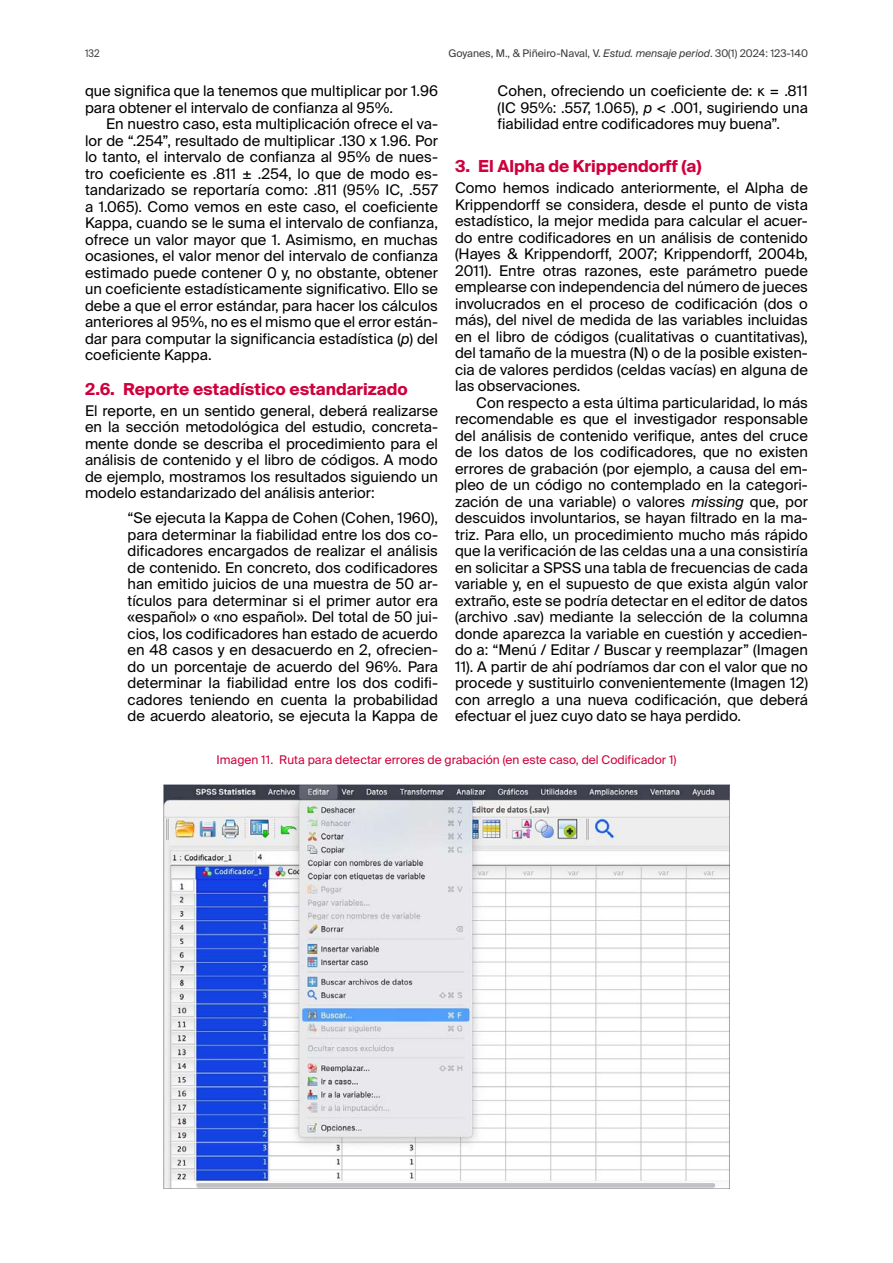
<style>
.page{position:relative;width:893px;height:1263px;background:#fff}
.page>*{position:absolute;margin:0;border:0;box-sizing:border-box;transform-origin:0 0}
._000-LADILLO_02{font:700 16.5px "Suisse Intl";color:#cf003d}
._000-LADILLO_01{font:700 16.5px "Suisse Intl";color:#cf003d}
._000-TXT_GENERAL{font:14.7px/16.5px "Suisse Intl";color:#000;text-align:justify}
._000-PRIMER_PARRAFO{font:14.7px/16.5px "Suisse Intl";color:#000;text-align:justify}
._000-Citas{font:14.7px/16.5px "Suisse Intl";color:#000;text-align:justify}
._000-Tit_tablas{font:12px "Suisse Intl";color:#cf003d}
.t1{font:10.5px "Suisse Intl";color:#3c3c3b}
.t2{font:10.5px "Suisse Intl";color:#3c3c3b;scale:.9 1}
.s1{font-style:italic}
.s2{font-family:"Arial"}
</style>
<div class="page">
<img style="left:163px;top:784px;width:567px;height:404px">
<p class="t2" style="left:85px;top:47px;width:18px">132</p>
<p class="t1" style="left:448px;top:47px;width:361px">Goyanes, M., &amp; Piñeiro-Naval, V. <span class="s1">Estud. mensaje period</span>. 30(1) 2024: 123-140</p>
<p class="_000-TXT_GENERAL" style="left:85px;top:83px;width:354px">que significa que la tenemos que multiplicar por 1.96 para obtener el intervalo de confianza al 95%.</p>
<p class="_000-TXT_GENERAL" style="left:85px;top:116px;width:354px;text-indent:21px">En nuestro caso, esta multiplicación ofrece el va&shy;lor de “.254”, resultado de multiplicar .130 x 1.96. Por lo tanto, el intervalo de confianza al 95% de nues&shy;tro coeficiente es .811 ± .254, lo que de modo es&shy;tandarizado se reportaría como: .811 (95% IC, .557 a 1.065). Como vemos en este caso, el coeficiente Kappa, cuando se le suma el intervalo de confianza, ofrece un valor mayor que 1. Asimismo, en muchas ocasiones, el valor menor del intervalo de confianza estimado puede contener 0 y, no obstante, obtener un coeficiente estadísticamente significativo. Ello se debe a que el error estándar, para hacer los cálculos anteriores al 95%, no es el mismo que el error están&shy;dar para computar la significancia estadística (<span class="s1">p</span>) del coeficiente Kappa.</p>
<p class="_000-LADILLO_02" style="left:85px;top:379px;width:324px">2.6. Reporte estadístico estandarizado</p>
<p class="_000-PRIMER_PARRAFO" style="left:85px;top:402px;width:354px">El reporte, en un sentido general, deberá realizarse en la sección metodológica del estudio, concreta&shy;mente donde se describa el procedimiento para el análisis de contenido y el libro de códigos. A modo de ejemplo, mostramos los resultados siguiendo un modelo estandarizado del análisis anterior:</p>
<p class="_000-Citas" style="left:128px;top:510px;width:312px">“Se ejecuta la Kappa de Cohen (Cohen, 1960), para determinar la fiabilidad entre los dos co&shy;dificadores encargados de realizar el análisis de contenido. En concreto, dos codificadores han emitido juicios de una muestra de 50 ar&shy;tículos para determinar si el primer autor era «español» o «no español». Del total de 50 jui&shy;cios, los codificadores han estado de acuerdo en 48 casos y en desacuerdo en 2, ofrecien&shy;do un porcentaje de acuerdo del 96%. Para determinar la fiabilidad entre los dos codifi&shy;cadores teniendo en cuenta la probabilidad de acuerdo aleatorio, se ejecuta la Kappa de</p>
<p class="_000-Citas" style="left:497px;top:83px;width:312px">Cohen, ofreciendo un coeficiente de: <span class="s2">κ</span> = .811 (IC 95%: .557, 1.065), <span class="s1">p</span> &lt; .001, sugiriendo una fiabilidad entre codificadores muy buena”.</p>
<p class="_000-LADILLO_01" style="left:455px;top:157px;width:248px">3. El Alpha de Krippendorff (a)</p>
<p class="_000-PRIMER_PARRAFO" style="left:455px;top:180px;width:354px">Como hemos indicado anteriormente, el Alpha de Krippendorff se considera, desde el punto de vista estadístico, la mejor medida para calcular el acuer&shy;do entre codificadores en un análisis de contenido (Hayes &amp; Krippendorff, 2007; Krippendorff, 2004b, 2011). Entre otras razones, este parámetro puede emplearse con independencia del número de jueces involucrados en el proceso de codificación (dos o más), del nivel de medida de las variables incluidas en el libro de códigos (cualitativas o cuantitativas), del tamaño de la muestra (N) o de la posible existen&shy;cia de valores perdidos (celdas vacías) en alguna de las observaciones.</p>
<p class="_000-TXT_GENERAL" style="left:455px;top:394px;width:354px;text-indent:21px">Con respecto a esta última particularidad, lo más recomendable es que el investigador responsable del análisis de contenido verifique, antes del cruce de los datos de los codificadores, que no existen errores de grabación (por ejemplo, a causa del em&shy;pleo de un código no contemplado en la categori&shy;zación de una variable) o valores <span class="s1">missing</span> que, por descuidos involuntarios, se hayan filtrado en la ma&shy;triz. Para ello, un procedimiento mucho más rápido que la verificación de las celdas una a una consistiría en solicitar a SPSS una tabla de frecuencias de cada variable y, en el supuesto de que exista algún valor extraño, este se podría detectar en el editor de datos (archivo .sav) mediante la selección de la columna donde aparezca la variable en cuestión y accedien&shy;do a: “Menú / Editar / Buscar y reemplazar” (Imagen 11). A partir de ahí podríamos dar con el valor que no procede y sustituirlo convenientemente (Imagen 12) con arreglo a una nueva codificación, que deberá efectuar el juez cuyo dato se haya perdido.</p>
<p class="_000-Tit_tablas" style="left:217px;top:753px;width:461px">Imagen 11. Ruta para detectar errores de grabación (en este caso, del Codificador 1)</p>
</div>
